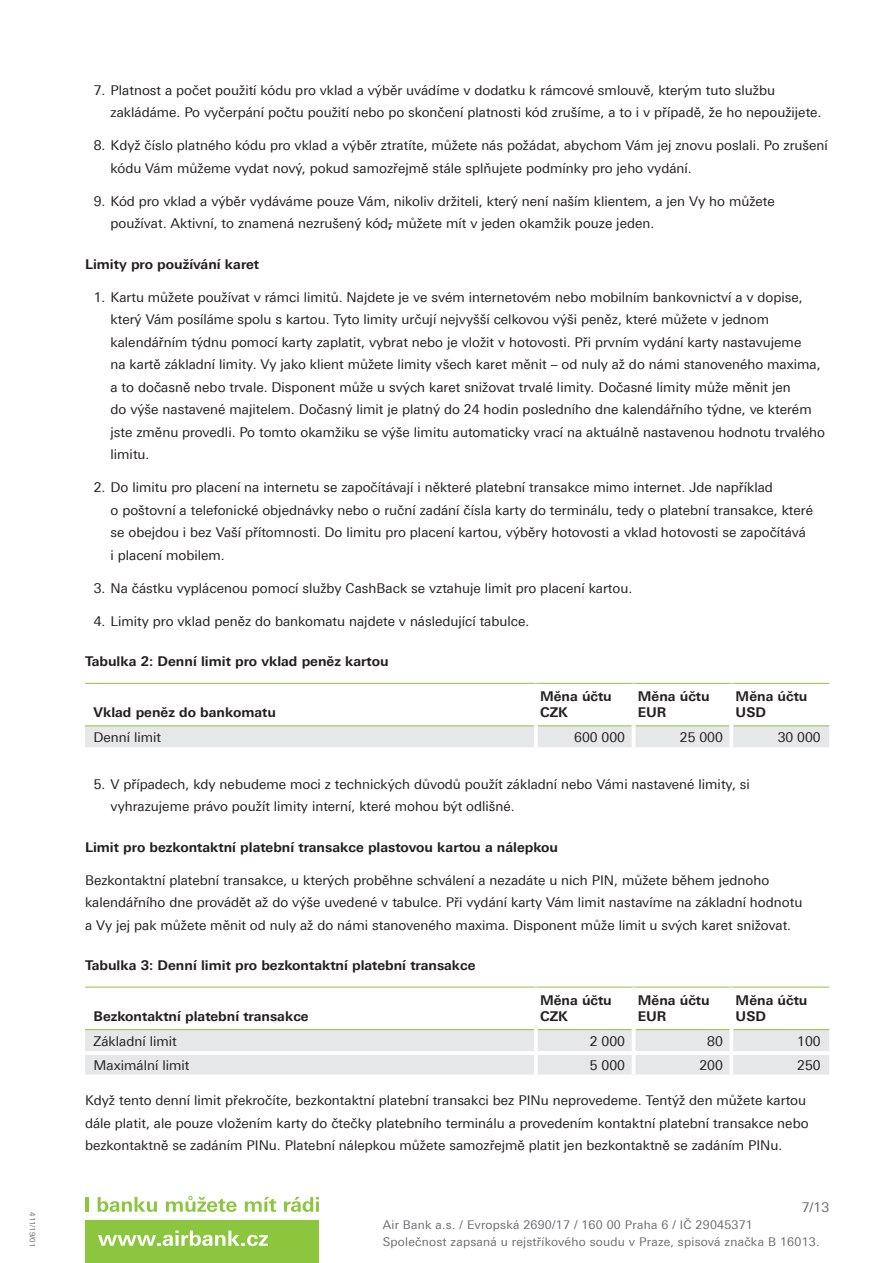
<style>
.page{position:relative;width:893px;height:1263px;background:#fff}
.page>*{position:absolute;margin:0;border:0;box-sizing:border-box;transform-origin:0 0}
.basic{font:13.5px/22.5px "Linotype Univers 430";color:#231f20}
.t1{font:700 13.5px/16.5px "Linotype Univers 630";color:#231f20}
.t2{font:13.5px "Linotype Univers 430";color:#6c6d70}
.t3{font:12px/17.1px "Linotype Univers 430";letter-spacing:.02em;color:#6c6d70}
.t4{font:7.5px "Linotype Univers 430";color:#6c6d70}
.s1{font-family:"Linotype Univers 630";font-weight:700}
</style>
<div class="page">
<hr style="left:85px;top:1197px;width:3px;height:15px;background:#8bc63e">
<svg style="left:98px;top:1197px;width:59px;height:15px"></svg>
<svg style="left:166px;top:1196px;width:71px;height:16px"></svg>
<svg style="left:245px;top:1197px;width:31px;height:15px"></svg>
<svg style="left:284px;top:1197px;width:35px;height:15px"></svg>
<div style="left:85px;top:1220px;width:234px;height:43px;background:#8bc63e"></div>
<svg style="left:98px;top:1230px;width:170px;height:16px"></svg>
<div style="left:85px;top:726px;width:744px;height:21px;background:#e6e7e9"></div>
<hr style="left:85px;top:683px;width:451px;height:1px;background:#8bc63e">
<hr style="left:536px;top:683px;width:98px;height:1px;background:#8bc63e">
<hr style="left:634px;top:683px;width:97px;height:1px;background:#8bc63e">
<hr style="left:731px;top:683px;width:98px;height:1px;background:#8bc63e">
<hr style="left:85px;top:725px;width:449px;height:1px;background:#8bc63e">
<hr style="left:538px;top:725px;width:94px;height:1px;background:#8bc63e">
<hr style="left:635px;top:725px;width:94px;height:1px;background:#8bc63e">
<hr style="left:733px;top:725px;width:96px;height:1px;background:#8bc63e">
<hr style="left:534px;top:726px;width:4px;height:21px;background:#fff">
<hr style="left:632px;top:726px;width:3px;height:21px;background:#fff">
<svg style="left:729px;top:726px;width:4px;height:21px"></svg>
<div style="left:85px;top:1030px;width:744px;height:44px;background:#e6e7e9"></div>
<hr style="left:85px;top:987px;width:451px;height:1px;background:#8bc63e">
<hr style="left:536px;top:987px;width:98px;height:1px;background:#8bc63e">
<hr style="left:634px;top:987px;width:97px;height:1px;background:#8bc63e">
<hr style="left:731px;top:987px;width:98px;height:1px;background:#8bc63e">
<hr style="left:85px;top:1029px;width:449px;height:1px;background:#8bc63e">
<hr style="left:538px;top:1029px;width:94px;height:1px;background:#8bc63e">
<hr style="left:635px;top:1029px;width:94px;height:1px;background:#8bc63e">
<hr style="left:733px;top:1029px;width:96px;height:1px;background:#8bc63e">
<hr style="left:534px;top:987px;width:4px;height:42px;background:#fff">
<hr style="left:632px;top:987px;width:3px;height:42px;background:#fff">
<hr style="left:729px;top:987px;width:4px;height:42px;background:#fff">
<hr style="left:534px;top:1029px;width:4px;height:22px;background:#fff">
<hr style="left:632px;top:1029px;width:3px;height:22px;background:#fff">
<svg style="left:729px;top:1029px;width:4px;height:22px"></svg>
<hr style="left:534px;top:1055px;width:4px;height:19px;background:#fff">
<hr style="left:632px;top:1055px;width:3px;height:19px;background:#fff">
<svg style="left:729px;top:1055px;width:4px;height:19px"></svg>
<hr style="left:85px;top:1051px;width:451px;height:4px;background:#fff">
<hr style="left:536px;top:1051px;width:98px;height:4px;background:#fff">
<hr style="left:634px;top:1051px;width:97px;height:4px;background:#fff">
<hr style="left:731px;top:1051px;width:98px;height:4px;background:#fff">
<svg style="left:85px;top:1074px;width:449px;height:1px"></svg>
<svg style="left:538px;top:1074px;width:94px;height:1px"></svg>
<svg style="left:635px;top:1074px;width:95px;height:1px"></svg>
<svg style="left:733px;top:1074px;width:96px;height:1px"></svg>
<p class="t4" style="left:37px;top:1212px;width:36px;rotate:90deg">411/19/01</p>
<p class="basic" style="left:111px;top:79px;width:712px;text-indent:-17px">7. Platnost a počet použití kódu pro vklad a výběr uvádíme v dodatku k rámcové smlouvě, kterým tuto službu zakládáme. Po vyčerpání počtu použití nebo po skončení platnosti kód zrušíme, a to i v případě, že ho nepoužijete.</p>
<p class="basic" style="left:111px;top:134px;width:719px;text-indent:-17px">8. Když číslo platného kódu pro vklad a výběr ztratíte, můžete nás požádat, abychom Vám jej znovu poslali. Po zrušení kódu Vám můžeme vydat nový, pokud samozřejmě stále splňujete podmínky pro jeho vydání.</p>
<p class="basic" style="left:111px;top:190px;width:666px;text-indent:-17px">9. Kód pro vklad a výběr vydáváme pouze Vám, nikoliv držiteli, který není naším klientem, a jen Vy ho můžete používat. Aktivní, to znamená nezrušený kód<span class="s1">,</span> můžete mít v jeden okamžik pouze jeden.</p>
<h2 class="t1" style="left:85px;top:256px;width:176px">Limity pro používání karet</h2>
<p class="basic" style="left:111px;top:286px;width:716px;text-indent:-17px">1. Kartu můžete používat v rámci limitů. Najdete je ve svém internetovém nebo mobilním bankovnictví a v dopise, který Vám posíláme spolu s kartou. Tyto limity určují nejvyšší celkovou výši peněz, které můžete v jednom kalendářním týdnu pomocí karty zaplatit, vybrat nebo je vložit v hotovosti. Při prvním vydání karty nastavujeme<br>na kartě základní limity. Vy jako klient můžete limity všech karet měnit – od nuly až do námi stanoveného maxima, a to dočasně nebo trvale. Disponent může u svých karet snižovat trvalé limity. Dočasné limity může měnit jen<br>do výše nastavené majitelem. Dočasný limit je platný do 24 hodin posledního dne kalendářního týdne, ve kterém jste změnu provedli. Po tomto okamžiku se výše limitu automaticky vrací na aktuálně nastavenou hodnotu trvalého limitu.</p>
<p class="basic" style="left:111px;top:476px;width:704px;text-indent:-17px">2. Do limitu pro placení na internetu se započítávají i některé platební transakce mimo internet. Jde například<br>o poštovní a telefonické objednávky nebo o ruční zadání čísla karty do terminálu, tedy o platební transakce, které se obejdou i bez Vaší přítomnosti. Do limitu pro placení kartou, výběry hotovosti a vklad hotovosti se započítává<br>i placení mobilem.</p>
<p class="basic" style="left:94px;top:577px;width:540px">3. Na částku vyplácenou pomocí služby CashBack se vztahuje limit pro placení kartou.</p>
<p class="basic" style="left:94px;top:610px;width:437px">4. Limity pro vklad peněz do bankomatu najdete v následující tabulce.</p>
<h2 class="t1" style="left:85px;top:653px;width:305px">Tabulka 2: Denní limit pro vklad peněz kartou</h2>
<p class="t1" style="left:94px;top:704px;width:184px">Vklad peněz do bankomatu</p>
<p class="t1" style="left:540px;top:688px;width:73px">Měna účtu<br>CZK</p>
<p class="t1" style="left:638px;top:688px;width:73px">Měna účtu<br>EUR</p>
<p class="t1" style="left:736px;top:688px;width:73px">Měna účtu<br>USD</p>
<p class="basic" style="left:94px;top:726px;width:69px">Denní limit</p>
<p class="basic" style="left:574px;top:726px;width:52px">600 000</p>
<p class="basic" style="left:680px;top:726px;width:45px">25 000</p>
<p class="basic" style="left:778px;top:726px;width:45px">30 000</p>
<p class="basic" style="left:111px;top:772px;width:641px;text-indent:-17px">5. V případech, kdy nebudeme moci z technických důvodů použít základní nebo Vámi nastavené limity, si vyhrazujeme právo použít limity interní, které mohou být odlišné.</p>
<h2 class="t1" style="left:85px;top:838px;width:475px">Limit pro bezkontaktní platební transakce plastovou kartou a nálepkou</h2>
<p class="basic" style="left:85px;top:868px;width:719px">Bezkontaktní platební transakce, u kterých proběhne schválení a nezadáte u nich PIN, můžete během jednoho kalendářního dne provádět až do výše uvedené v tabulce. Při vydání karty Vám limit nastavíme na základní hodnotu a Vy jej pak můžete měnit od nuly až do námi stanoveného maxima. Disponent může limit u svých karet snižovat.</p>
<h2 class="t1" style="left:85px;top:957px;width:392px">Tabulka 3: Denní limit pro bezkontaktní platební transakce</h2>
<p class="t1" style="left:94px;top:1008px;width:217px">Bezkontaktní platební transakce</p>
<p class="t1" style="left:540px;top:991px;width:73px">Měna účtu<br>CZK</p>
<p class="t1" style="left:638px;top:991px;width:73px">Měna účtu<br>EUR</p>
<p class="t1" style="left:736px;top:991px;width:73px">Měna účtu<br>USD</p>
<p class="basic" style="left:94px;top:1030px;width:85px">Základní limit</p>
<p class="basic" style="left:590px;top:1030px;width:37px">2 000</p>
<p class="basic" style="left:707px;top:1030px;width:17px">80</p>
<p class="basic" style="left:797px;top:1030px;width:25px">100</p>
<p class="basic" style="left:94px;top:1053px;width:97px">Maximální limit</p>
<p class="basic" style="left:590px;top:1053px;width:37px">5 000</p>
<p class="basic" style="left:699px;top:1053px;width:25px">200</p>
<p class="basic" style="left:797px;top:1053px;width:25px">250</p>
<p class="basic" style="left:85px;top:1089px;width:725px">Když tento denní limit překročíte, bezkontaktní platební transakci bez PINu neprovedeme. Tentýž den můžete kartou dále platit, ale pouze vložením karty do čtečky platebního terminálu a provedením kontaktní platební transakce nebo bezkontaktně se zadáním PINu. Platební nálepkou můžete samozřejmě platit jen bezkontaktně se zadáním PINu.</p>
<p class="t2" style="left:802px;top:1199px;width:29px">7/13</p>
<p class="t3" style="left:383px;top:1216px;width:438px">Air Bank a.s. / Evropská 2690/17 / 160 00 Praha 6 / IČ 29045371<br>Společnost zapsaná u rejstříkového soudu v Praze, spisová značka B 16013.</p>
</div>
